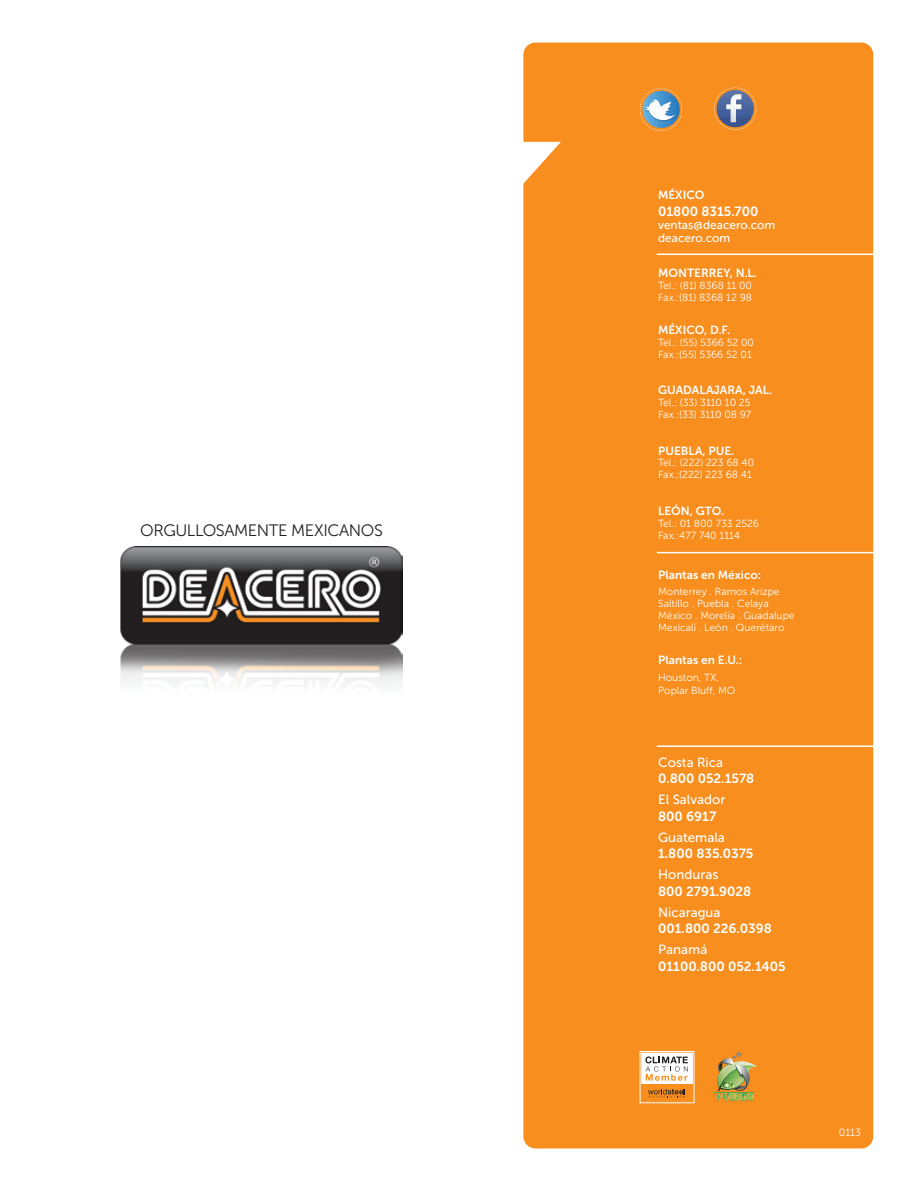
<style>
.page{position:relative;width:915px;height:1191px;background:#fff}
.page>*{position:absolute;margin:0;border:0;box-sizing:border-box;transform-origin:0 0}
.t1{font:16.5px "Museo Sans 300";letter-spacing:-.025em;color:#231f20}
.t2{font:13.2px "Museo Sans 700";color:#fff}
.t3{font:13.2px "Museo Sans 500";color:#fff}
.t4{font:11.85px "Museo Sans 700";color:#fff}
.t5{font:11.85px/13.2px "Museo Sans 500";color:#fff}
.t6{font:10.5px "Museo Sans 300";color:#fff}
.t7{font:10.35px/11.9px "Museo Sans 300";color:#fff}
</style>
<div class="page">
<img style="left:120px;top:546px;width:282px;height:141px">
<div style="left:523px;top:43px;width:349px;height:1105px;background:#f78e1e;border-radius:12px"></div>
<svg style="left:523px;top:142px;width:37px;height:43px"></svg>
<svg style="left:714px;top:87px;width:42px;height:43px"></svg>
<svg style="left:639px;top:88px;width:43px;height:43px"></svg>
<svg style="left:641px;top:1053px;width:51px;height:45px"></svg>
<div style="left:639px;top:1051px;width:55px;height:52px;border:1px solid #fff"></div>
<svg style="left:717px;top:1051px;width:39px;height:40px"></svg>
<img style="left:714px;top:1091px;width:40px;height:10px">
<hr style="left:656px;top:253px;width:219px;height:2px;background:#fff">
<hr style="left:656px;top:552px;width:219px;height:1px;background:#fff">
<hr style="left:656px;top:745px;width:219px;height:2px;background:#fff">
<h1 class="t1" style="left:140px;top:521px;width:244px">ORGULLOSAMENTE MEXICANOS</h1>
<p class="t4" style="left:658px;top:189px;width:48px">MÉXICO</p>
<p class="t2" style="left:658px;top:204px;width:102px">01800 8315.700</p>
<p class="t5" style="left:658px;top:218px;width:119px">ventas@deacero.com deacero.com</p>
<p class="t4" style="left:658px;top:267px;width:100px">MONTERREY, N.L.</p>
<p class="t7" style="left:658px;top:280px;width:95px">Tel.: (81) 8368 11 00<br>Fax.:(81) 8368 12 98</p>
<p class="t4" style="left:658px;top:323px;width:73px">MÉXICO, D.F.</p>
<p class="t7" style="left:658px;top:336px;width:97px">Tel.: (55) 5366 52 00<br>Fax.:(55) 5366 52 01</p>
<p class="t4" style="left:658px;top:383px;width:115px">GUADALAJARA, JAL.</p>
<p class="t7" style="left:658px;top:396px;width:95px">Tel.: (33) 3110 10 25<br>Fax.:(33) 3110 08 97</p>
<p class="t4" style="left:658px;top:444px;width:78px">PUEBLA, PUE.</p>
<p class="t7" style="left:658px;top:457px;width:97px">Tel.: (222) 223 68 40<br>Fax.:(222) 223 68 41</p>
<p class="t4" style="left:658px;top:504px;width:67px">LEÓN, GTO.</p>
<p class="t7" style="left:658px;top:517px;width:102px">Tel.: 01 800 733 2526<br>Fax.:477 740 1114</p>
<p class="t4" style="left:658px;top:568px;width:105px">Plantas en México:</p>
<p class="t7" style="left:658px;top:586px;width:138px">Monterrey . Ramos Arizpe<br>Saltillo . Puebla . Celaya<br>México . Morelia . Guadalupe<br>Mexicali . León . Querétaro</p>
<p class="t4" style="left:658px;top:653px;width:86px">Plantas en E.U.:</p>
<p class="t7" style="left:658px;top:670px;width:79px;line-height:13.5px">Houston, TX.<br>Poplar Bluff, MO</p>
<p class="t3" style="left:658px;top:754px;width:67px">Costa Rica</p>
<p class="t2" style="left:658px;top:771px;width:98px">0.800 052.1578</p>
<p class="t3" style="left:658px;top:792px;width:69px">El Salvador</p>
<p class="t2" style="left:658px;top:808px;width:60px">800 6917</p>
<p class="t3" style="left:658px;top:829px;width:68px">Guatemala</p>
<p class="t2" style="left:658px;top:846px;width:97px">1.800 835.0375</p>
<p class="t3" style="left:658px;top:867px;width:62px">Honduras</p>
<p class="t2" style="left:658px;top:883px;width:95px">800 2791.9028</p>
<p class="t3" style="left:658px;top:904px;width:64px">Nicaragua</p>
<p class="t2" style="left:658px;top:921px;width:115px">001.800 226.0398</p>
<p class="t3" style="left:658px;top:942px;width:51px">Panamá</p>
<p class="t2" style="left:658px;top:958px;width:129px">01100.800 052.1405</p>
<p class="t6" style="left:838px;top:1126px;width:24px">0113</p>
</div>
